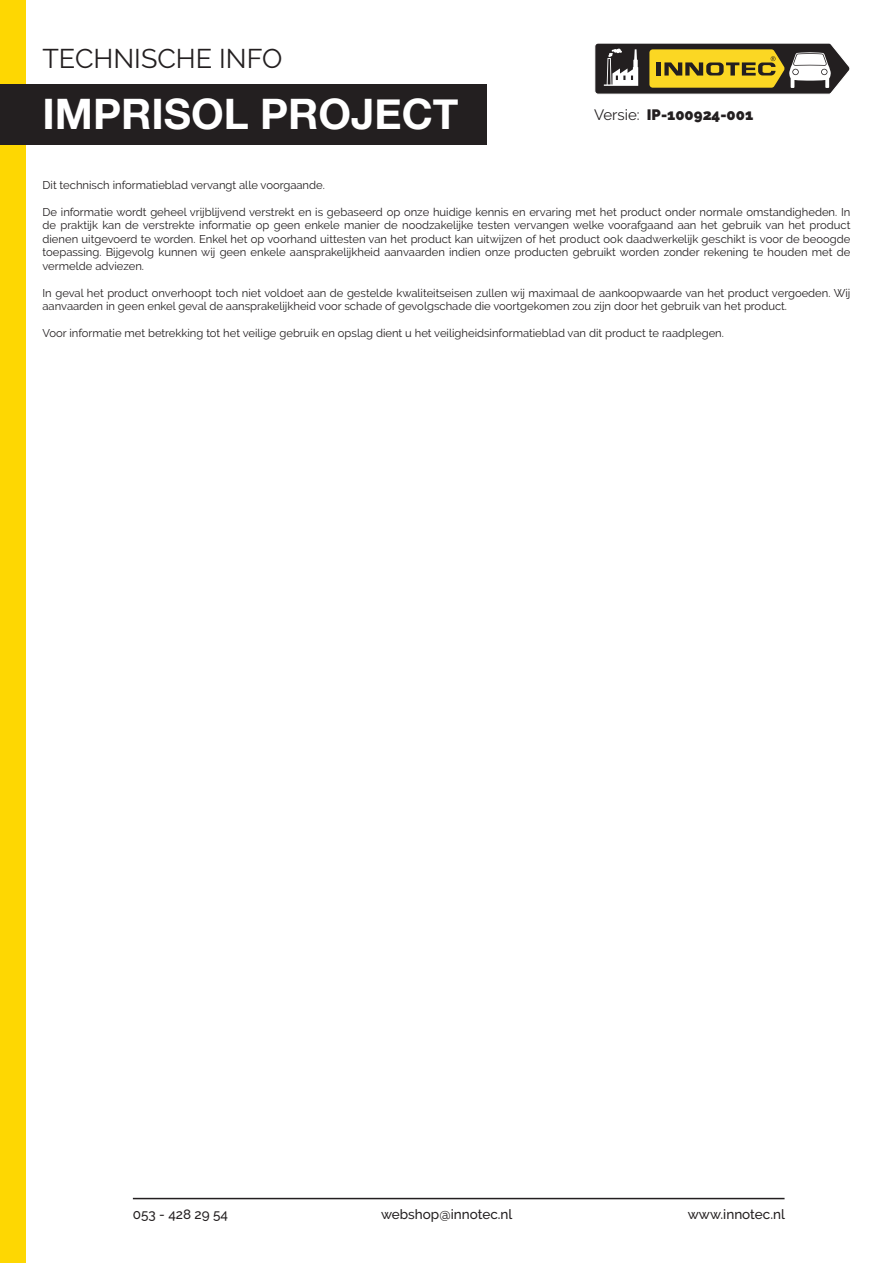
<style>
.page{position:relative;width:893px;height:1263px;background:#fff}
.page>*{position:absolute;margin:0;border:0;box-sizing:border-box;transform-origin:0 0}
.t1{font:700 42px "Helvetica Neue";color:#fff}
.t2{font:27px "Raleway";color:#231f20}
.t3{font:900 15px "Raleway";color:#231f20}
.t4{font:500 13.5px "Raleway";color:#231f20}
.t5{font:11.25px/13.5px "Raleway";color:#231f20;text-align:justify}
.s1{font-weight:400}
</style>
<div class="page">
<div style="left:0;top:0;width:26px;height:1263px;background:#fed702"></div>
<svg style="left:594px;top:43px;width:256px;height:52px"></svg>
<hr style="left:133px;top:1198px;width:651px;height:1px;background:#231f20">
<div style="left:0;top:84px;width:487px;height:61px;background:#231f20"></div>
<h2 class="t2" style="left:43px;top:43px;width:241px">TECHNISCHE INFO</h2>
<h1 class="t1" style="left:43px;top:81px;width:418px">IMPRISOL PROJECT</h1>
<h3 class="t3" style="left:594px;top:106px;width:161px"><span class="s1">Versie:</span> IP-100924-001</h3>
<p class="t5" style="left:43px;top:178px;width:284px">Dit technisch informatieblad vervangt alle voorgaande.</p>
<p class="t5" style="left:43px;top:205px;width:809px">De informatie wordt geheel vrijblijvend verstrekt en is gebaseerd op onze huidige kennis en ervaring met het product onder normale omstandigheden. In de praktijk kan de verstrekte informatie op geen enkele manier de noodzakelijke testen vervangen welke voorafgaand aan het gebruik van het product dienen uitgevoerd te worden. Enkel het op voorhand uittesten van het product kan uitwijzen of het product ook daadwerkelijk geschikt is voor de beoogde toepassing. Bijgevolg kunnen wij geen enkele aansprakelijkheid aanvaarden indien onze producten gebruikt worden zonder rekening te houden met de vermelde adviezen.</p>
<p class="t5" style="left:43px;top:286px;width:809px">In geval het product onverhoopt toch niet voldoet aan de gestelde kwaliteitseisen zullen wij maximaal de aankoopwaarde van het product vergoeden. Wij aanvaarden in geen enkel geval de aansprakelijkheid voor schade of gevolgschade die voortgekomen zou zijn door het gebruik van het product.</p>
<p class="t5" style="left:43px;top:327px;width:683px">Voor informatie met betrekking tot het veilige gebruik en opslag dient u het veiligheidsinformatieblad van dit product te raadplegen.</p>
<p class="t4" style="left:133px;top:1207px;width:97px">053 - 428 29 54</p>
<p class="t4" style="left:381px;top:1207px;width:133px">webshop@innotec.nl</p>
<p class="t4" style="left:688px;top:1207px;width:99px">www.innotec.nl</p>
</div>
